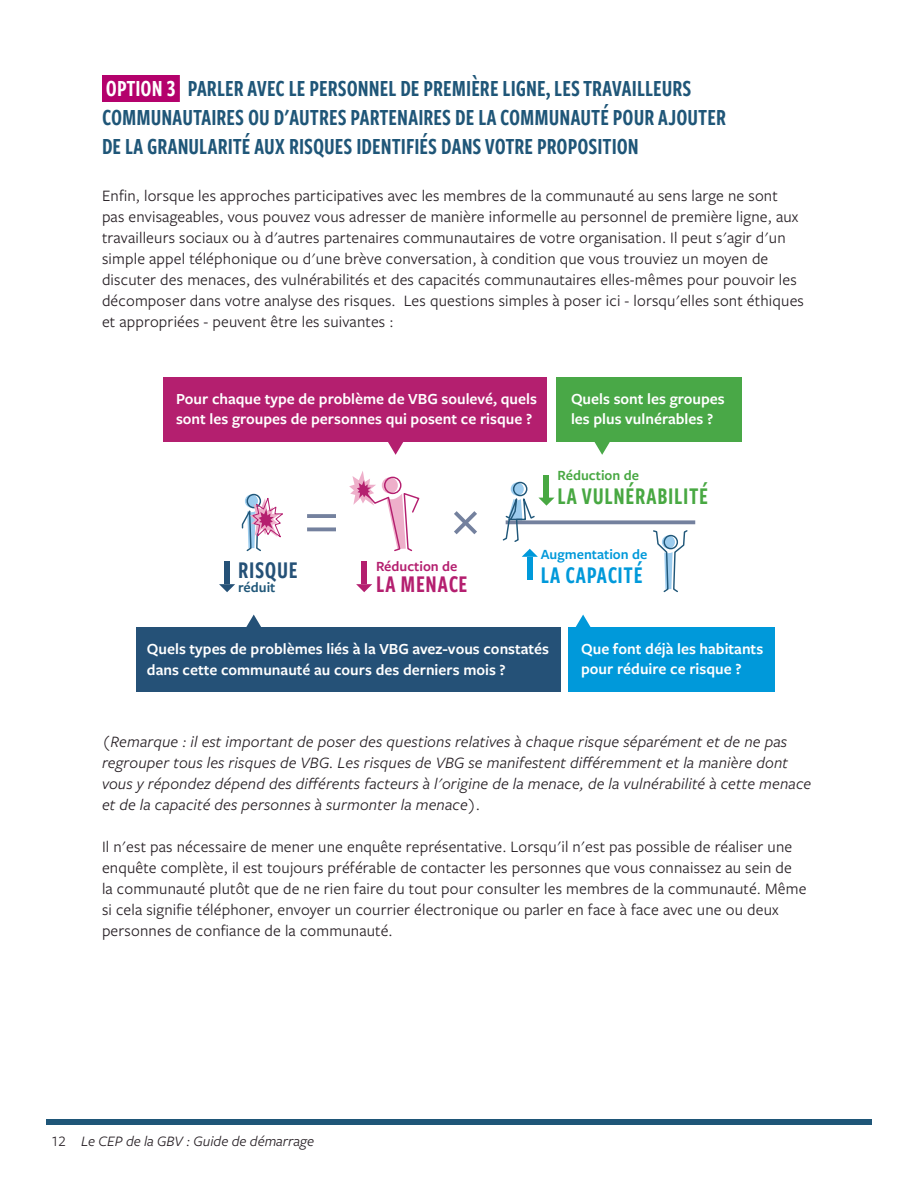
<style>
.page{position:relative;width:918px;height:1188px;background:#fff}
.page>*{position:absolute;margin:0;border:0;box-sizing:border-box;transform-origin:0 0}
.t1{font:24.9px "Freight Sans Cmp Pro Semi";letter-spacing:.025em;color:#48a842}
.t2{font:24.9px "Freight Sans Cmp Pro Semi";letter-spacing:.02em;color:#0099da}
.t3{font:24.9px "Freight Sans Cmp Pro Semi";letter-spacing:.025em;color:#b41f6f}
.t4{font:24.9px "Freight Sans Cmp Pro Semi";letter-spacing:.025em;color:#255177}
.Header_2{font:24px/28.8px "Freight Sans Cmp Pro Semi";color:#1f5678}
.Body{font:16.5px/21px "Freight Sans Pro";letter-spacing:.01em;color:#282126}
.Body-2{font:italic 16.5px/21px "Freight Sans Pro";letter-spacing:.01em;color:#282126}
.t5{font:600 16.05px/20.4px "Freight Sans Pro";color:#fff}
.t6{font:italic 15px "Freight Sans Pro";color:#282126}
.t7{font:600 14.55px "Freight Sans Pro";color:#0099da}
.t8{font:600 14.55px "Freight Sans Pro";color:#b41f6f}
.t9{font:600 14.55px "Freight Sans Pro";color:#48a842}
.t10{font:600 14.55px "Freight Sans Pro";color:#205779}
.s1{color:#fff}
.s2{font-style:normal}
</style>
<div class="page">
<div style="left:102px;top:75px;width:78px;height:27px;background:#b4016c"></div>
<div style="left:247px;top:494px;width:14px;height:14px;border:1px solid #205779;border-radius:50%"></div>
<svg style="left:241px;top:495px;width:42px;height:57px"></svg>
<svg style="left:555px;top:520px;width:140px;height:4px"></svg>
<svg style="left:307px;top:514px;width:29px;height:4px"></svg>
<svg style="left:307px;top:527px;width:29px;height:4px"></svg>
<svg style="left:454px;top:511px;width:23px;height:24px"></svg>
<svg style="left:511px;top:482px;width:13px;height:14px"></svg>
<div style="left:513px;top:482px;width:14px;height:14px;border:1px solid #205779;border-radius:50%"></div>
<svg style="left:653px;top:530px;width:35px;height:63px"></svg>
<svg style="left:349px;top:471px;width:71px;height:81px"></svg>
<div style="left:361px;top:561px;width:6px;height:23px;background:#b41f6f"></div>
<svg style="left:356px;top:584px;width:16px;height:8px"></svg>
<div style="left:224px;top:561px;width:6px;height:23px;background:#255177"></div>
<svg style="left:219px;top:584px;width:16px;height:8px"></svg>
<div style="left:527px;top:557px;width:6px;height:23px;background:#0099da"></div>
<svg style="left:522px;top:549px;width:16px;height:8px"></svg>
<div style="left:544px;top:475px;width:5px;height:23px;background:#48a842"></div>
<svg style="left:502px;top:488px;width:53px;height:54px"></svg>
<div style="left:136px;top:627px;width:425px;height:65px;background:#255177"></div>
<svg style="left:246px;top:615px;width:15px;height:12px"></svg>
<div style="left:164px;top:377px;width:383px;height:65px;background:#b41f6f"></div>
<svg style="left:388px;top:442px;width:16px;height:13px"></svg>
<div style="left:556px;top:377px;width:185px;height:65px;background:#49a847"></div>
<svg style="left:594px;top:442px;width:16px;height:13px"></svg>
<div style="left:569px;top:627px;width:206px;height:65px;background:#0099da"></div>
<svg style="left:575px;top:615px;width:16px;height:12px"></svg>
<div style="left:46px;top:1119px;width:312px;height:6px;background:#1f5678"></div>
<div style="left:358px;top:1119px;width:514px;height:6px;background:#1f5678"></div>
<h3 class="Header_2" style="left:102px;top:73px;width:626px"><span class="s1">OPTION 3</span> PARLER AVEC LE PERSONNEL DE PREMIÈRE LIGNE, LES TRAVAILLEURS<br>COMMUNAUTAIRES OU D'AUTRES PARTENAIRES DE LA COMMUNAUTÉ POUR AJOUTER<br>DE LA GRANULARITÉ AUX RISQUES IDENTIFIÉS DANS VOTRE PROPOSITION</h3>
<p class="Body" style="left:102px;top:184px;width:704px">Enfin, lorsque les approches participatives avec les membres de la communauté au sens large ne sont pas envisageables, vous pouvez vous adresser de manière informelle au personnel de première ligne, aux travailleurs sociaux ou à d'autres partenaires communautaires de votre organisation. Il peut s'agir d'un simple appel téléphonique ou d'une brève conversation, à condition que vous trouviez un moyen de discuter des menaces, des vulnérabilités et des capacités communautaires elles-mêmes pour pouvoir les décomposer dans votre analyse des risques. Les questions simples à poser ici - lorsqu'elles sont éthiques et appropriées - peuvent être les suivantes :</p>
<p class="t5" style="left:176px;top:388px;width:362px">Pour chaque type de problème de VBG soulevé, quels sont les groupes de personnes qui posent ce risque ?</p>
<p class="t5" style="left:571px;top:388px;width:155px">Quels sont les groupes les plus vulnérables ?</p>
<p class="t4" style="left:238px;top:553px;width:61px">RISQUE</p>
<p class="t10" style="left:238px;top:577px;width:39px">réduit</p>
<p class="t8" style="left:376px;top:557px;width:83px">Réduction de</p>
<p class="t3" style="left:376px;top:567px;width:93px">LA MENACE</p>
<p class="t9" style="left:558px;top:466px;width:83px">Réduction de</p>
<p class="t1" style="left:558px;top:479px;width:152px">LA VULNÉRABILITÉ</p>
<p class="t7" style="left:541px;top:544px;width:108px">Augmentation de</p>
<p class="t2" style="left:541px;top:558px;width:103px">LA CAPACITÉ</p>
<p class="t5" style="left:147px;top:638px;width:404px">Quels types de problèmes liés à la VBG avez-vous constatés dans cette communauté au cours des derniers mois ?</p>
<p class="t5" style="left:581px;top:638px;width:184px">Que font déjà les habitants pour réduire ce risque ?</p>
<p class="Body-2" style="left:102px;top:730px;width:711px">(Remarque : il est important de poser des questions relatives à chaque risque séparément et de ne pas regrouper tous les risques de VBG. Les risques de VBG se manifestent différemment et la manière dont vous y répondez dépend des différents facteurs à l'origine de la menace, de la vulnérabilité à cette menace et de la capacité des personnes à surmonter la menace).</p>
<p class="Body" style="left:102px;top:835px;width:706px">Il n'est pas nécessaire de mener une enquête représentative. Lorsqu'il n'est pas possible de réaliser une enquête complète, il est toujours préférable de contacter les personnes que vous connaissez au sein de la communauté plutôt que de ne rien faire du tout pour consulter les membres de la communauté. Même si cela signifie téléphoner, envoyer un courrier électronique ou parler en face à face avec une ou deux personnes de confiance de la communauté.</p>
<p class="t6" style="left:51px;top:1131px;width:265px"><span class="s2">12</span> Le CEP de la GBV : Guide de démarrage</p>
</div>
